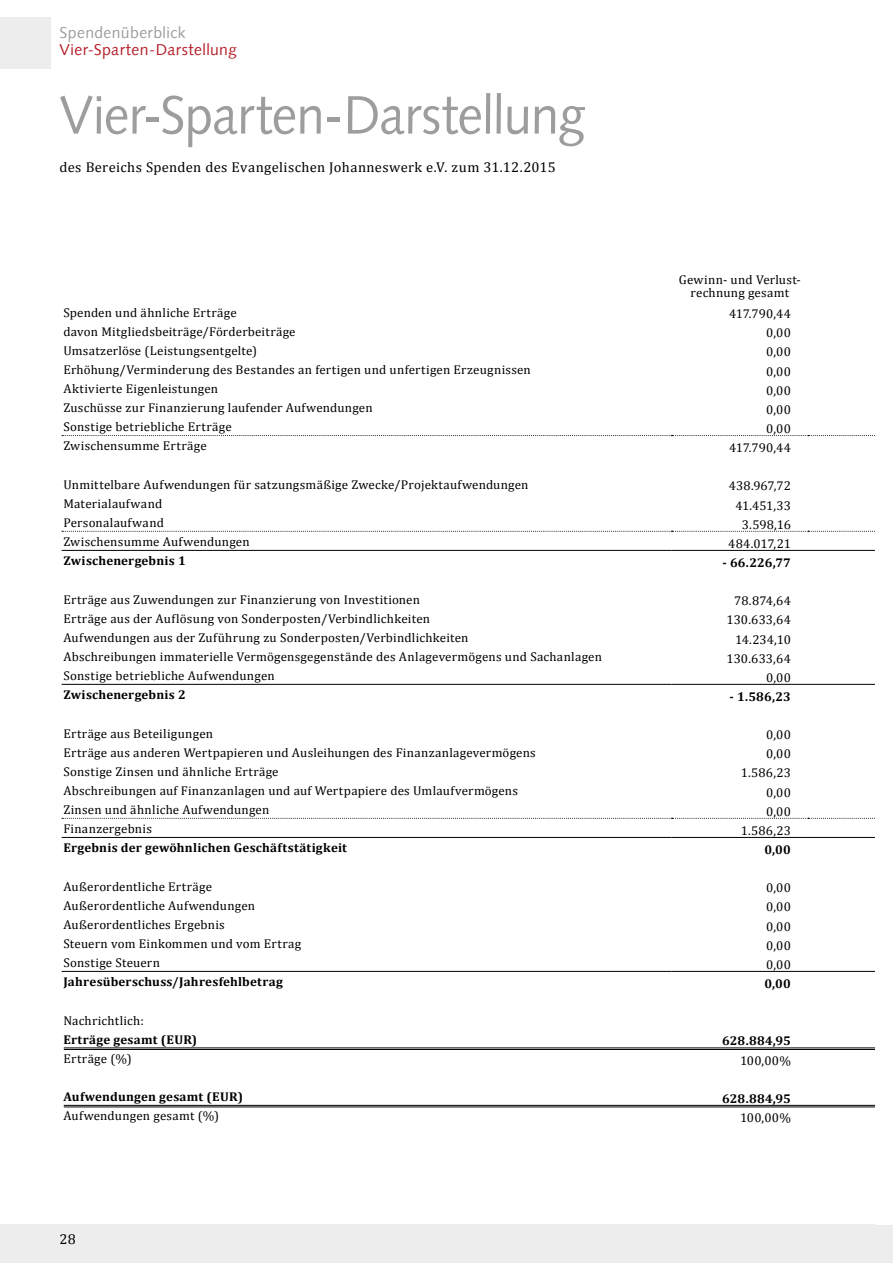
<style>
.page{position:relative;width:893px;height:1263px;background:#fff}
.page>*{position:absolute;margin:0;border:0;box-sizing:border-box;transform-origin:0 0}
.t1{font:54px "Syntax Com";letter-spacing:-.015em;color:#9d9d9c;scale:.94 1}
.t2{font:15.75px "Syntax Com";letter-spacing:.025em;color:#b61f29}
.t3{font:15.75px "Syntax Com";letter-spacing:.025em;color:#9d9d9c}
.t4{font:14.25px "Cambria";letter-spacing:.02em;color:#000}
.t5{font:12.75px/13.5px "Cambria";letter-spacing:.015em;color:#000;text-align:center}
.t6{font:700 12.75px "Cambria";letter-spacing:.015em;color:#000}
</style>
<div class="page">
<div style="left:0;top:1225px;width:893px;height:38px;background:#ededed"></div>
<div style="left:0;top:17px;width:51px;height:51px;background:#ededed"></div>
<svg style="left:62px;top:435px;width:813px;height:1px"></svg>
<svg style="left:62px;top:531px;width:813px;height:1px"></svg>
<svg style="left:62px;top:818px;width:813px;height:1px"></svg>
<hr style="left:62px;top:550px;width:610px;height:1px;background:#000">
<hr style="left:672px;top:550px;width:136px;height:1px;background:#000">
<hr style="left:808px;top:550px;width:85px;height:1px;background:#000">
<hr style="left:62px;top:684px;width:610px;height:1px;background:#000">
<hr style="left:672px;top:684px;width:136px;height:1px;background:#000">
<hr style="left:808px;top:684px;width:85px;height:1px;background:#000">
<hr style="left:62px;top:837px;width:610px;height:1px;background:#000">
<hr style="left:672px;top:837px;width:136px;height:1px;background:#000">
<hr style="left:808px;top:837px;width:85px;height:1px;background:#000">
<hr style="left:62px;top:971px;width:610px;height:1px;background:#000">
<hr style="left:672px;top:971px;width:136px;height:1px;background:#000">
<hr style="left:808px;top:971px;width:85px;height:1px;background:#000">
<hr style="left:64px;top:1047px;width:829px;height:1px;background:#000">
<hr style="left:64px;top:1049px;width:829px;height:1px;background:#000">
<hr style="left:64px;top:1105px;width:829px;height:1px;background:#000">
<hr style="left:64px;top:1106px;width:829px;height:1px;background:#000">
<div style="left:876px;top:0;width:17px;height:1225px;background:#fff"></div>
<p class="t3" style="left:60px;top:24px;width:128px">Spendenüberblick</p>
<p class="t2" style="left:60px;top:41px;width:179px">Vier-Sparten-Darstellung</p>
<h1 class="t1" style="left:60px;top:83px;width:561px">Vier-Sparten-Darstellung</h1>
<p class="t4" style="left:60px;top:159px;width:498px">des Bereichs Spenden des Evangelischen Johanneswerk e.V. zum 31.12.2015</p>
<p class="t5" style="left:679px;top:273px;width:123px">Gewinn- und Verlust&shy;rechnung gesamt</p>
<p class="t5" style="left:63px;top:305px;width:175px">Spenden und ähnliche Erträge</p>
<p class="t5" style="left:729px;top:307px;width:63px">417.790,44</p>
<p class="t5" style="left:63px;top:324px;width:234px">davon Mitgliedsbeiträge/Förderbeiträge</p>
<p class="t5" style="left:766px;top:326px;width:26px">0,00</p>
<p class="t5" style="left:63px;top:344px;width:195px">Umsatzerlöse (Leistungsentgelte)</p>
<p class="t5" style="left:766px;top:345px;width:26px">0,00</p>
<p class="t5" style="left:63px;top:363px;width:469px">Erhöhung/Verminderung des Bestandes an fertigen und unfertigen Erzeugnissen</p>
<p class="t5" style="left:766px;top:364px;width:26px">0,00</p>
<p class="t5" style="left:63px;top:382px;width:156px">Aktivierte Eigenleistungen</p>
<p class="t5" style="left:766px;top:384px;width:26px">0,00</p>
<p class="t5" style="left:63px;top:401px;width:311px">Zuschüsse zur Finanzierung laufender Aufwendungen</p>
<p class="t5" style="left:766px;top:403px;width:26px">0,00</p>
<p class="t5" style="left:63px;top:420px;width:170px">Sonstige betriebliche Erträge</p>
<p class="t5" style="left:766px;top:422px;width:26px">0,00</p>
<p class="t5" style="left:63px;top:439px;width:145px">Zwischensumme Erträge</p>
<p class="t5" style="left:729px;top:441px;width:63px">417.790,44</p>
<p class="t5" style="left:63px;top:478px;width:467px">Unmittelbare Aufwendungen für satzungsmäßige Zwecke/Projektaufwendungen</p>
<p class="t5" style="left:729px;top:479px;width:63px">438.967,72</p>
<p class="t5" style="left:63px;top:497px;width:100px">Materialaufwand</p>
<p class="t5" style="left:735px;top:498px;width:57px">41.451,33</p>
<p class="t5" style="left:63px;top:516px;width:102px">Personalaufwand</p>
<p class="t5" style="left:742px;top:517px;width:51px">3.598,16</p>
<p class="t5" style="left:63px;top:535px;width:188px">Zwischensumme Aufwendungen</p>
<p class="t5" style="left:728px;top:537px;width:64px">484.017,21</p>
<p class="t6" style="left:63px;top:552px;width:124px">Zwischenergebnis 1</p>
<p class="t6" style="left:722px;top:554px;width:70px">- 66.226,77</p>
<p class="t5" style="left:63px;top:592px;width:358px">Erträge aus Zuwendungen zur Finanzierung von Investitionen</p>
<p class="t5" style="left:734px;top:594px;width:58px">78.874,64</p>
<p class="t5" style="left:63px;top:611px;width:368px">Erträge aus der Auflösung von Sonderposten/Verbindlichkeiten</p>
<p class="t5" style="left:726px;top:613px;width:66px">130.633,64</p>
<p class="t5" style="left:63px;top:631px;width:407px">Aufwendungen aus der Zuführung zu Sonderposten/Verbindlichkeiten</p>
<p class="t5" style="left:735px;top:632px;width:57px">14.234,10</p>
<p class="t5" style="left:63px;top:650px;width:540px">Abschreibungen immaterielle Vermögensgegenstände des Anlagevermögens und Sachanlagen</p>
<p class="t5" style="left:726px;top:651px;width:66px">130.633,64</p>
<p class="t5" style="left:63px;top:669px;width:213px">Sonstige betriebliche Aufwendungen</p>
<p class="t5" style="left:766px;top:671px;width:26px">0,00</p>
<p class="t6" style="left:63px;top:686px;width:124px">Zwischenergebnis 2</p>
<p class="t6" style="left:729px;top:687px;width:63px">- 1.586,23</p>
<p class="t5" style="left:63px;top:726px;width:151px">Erträge aus Beteiligungen</p>
<p class="t5" style="left:766px;top:728px;width:26px">0,00</p>
<p class="t5" style="left:63px;top:745px;width:474px">Erträge aus anderen Wertpapieren und Ausleihungen des Finanzanlagevermögens</p>
<p class="t5" style="left:766px;top:747px;width:26px">0,00</p>
<p class="t5" style="left:63px;top:765px;width:217px">Sonstige Zinsen und ähnliche Erträge</p>
<p class="t5" style="left:741px;top:766px;width:52px">1.586,23</p>
<p class="t5" style="left:63px;top:784px;width:456px">Abschreibungen auf Finanzanlagen und auf Wertpapiere des Umlaufvermögens</p>
<p class="t5" style="left:766px;top:785px;width:26px">0,00</p>
<p class="t5" style="left:63px;top:803px;width:207px">Zinsen und ähnliche Aufwendungen</p>
<p class="t5" style="left:766px;top:804px;width:26px">0,00</p>
<p class="t5" style="left:63px;top:822px;width:90px">Finanzergebnis</p>
<p class="t5" style="left:741px;top:824px;width:52px">1.586,23</p>
<p class="t6" style="left:63px;top:839px;width:285px">Ergebnis der gewöhnlichen Geschäftstätigkeit</p>
<p class="t6" style="left:764px;top:841px;width:28px">0,00</p>
<p class="t5" style="left:63px;top:879px;width:150px">Außerordentliche Erträge</p>
<p class="t5" style="left:766px;top:881px;width:26px">0,00</p>
<p class="t5" style="left:63px;top:898px;width:193px">Außerordentliche Aufwendungen</p>
<p class="t5" style="left:766px;top:900px;width:26px">0,00</p>
<p class="t5" style="left:63px;top:918px;width:163px">Außerordentliches Ergebnis</p>
<p class="t5" style="left:766px;top:919px;width:26px">0,00</p>
<p class="t5" style="left:63px;top:937px;width:239px">Steuern vom Einkommen und vom Ertrag</p>
<p class="t5" style="left:766px;top:938px;width:26px">0,00</p>
<p class="t5" style="left:63px;top:956px;width:98px">Sonstige Steuern</p>
<p class="t5" style="left:766px;top:958px;width:26px">0,00</p>
<p class="t6" style="left:63px;top:973px;width:221px">Jahresüberschuss/Jahresfehlbetrag</p>
<p class="t6" style="left:764px;top:975px;width:28px">0,00</p>
<p class="t5" style="left:63px;top:1013px;width:82px">Nachrichtlich:</p>
<p class="t6" style="left:63px;top:1030px;width:135px">Erträge gesamt (EUR)</p>
<p class="t6" style="left:722px;top:1032px;width:70px">628.884,95</p>
<p class="t5" style="left:63px;top:1052px;width:70px">Erträge (%)</p>
<p class="t5" style="left:740px;top:1053px;width:52px">100,00%</p>
<p class="t6" style="left:63px;top:1088px;width:181px">Aufwendungen gesamt (EUR)</p>
<p class="t6" style="left:722px;top:1089px;width:70px">628.884,95</p>
<p class="t5" style="left:63px;top:1109px;width:157px">Aufwendungen gesamt (%)</p>
<p class="t5" style="left:740px;top:1111px;width:52px">100,00%</p>
<p class="t4" style="left:60px;top:1230px;width:18px">28</p>
</div>
